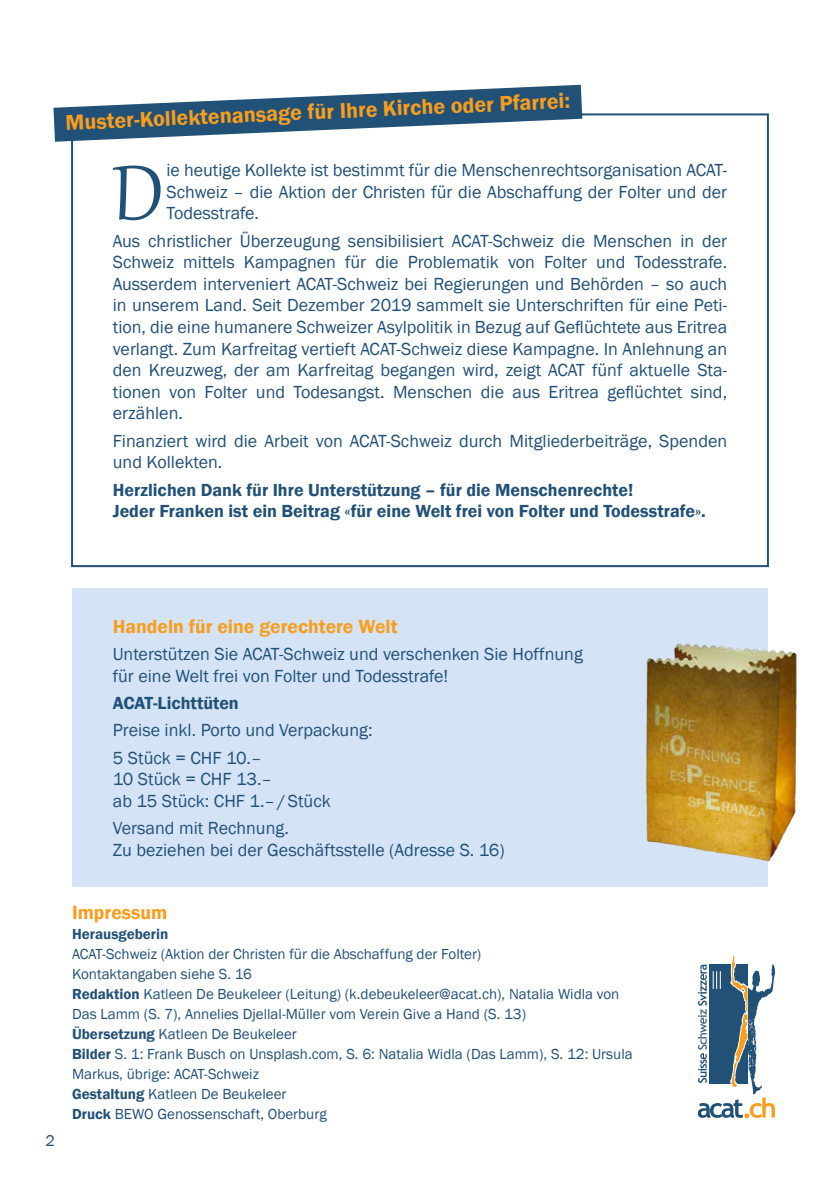
<style>
.page{position:relative;width:840px;height:1191px;background:#fff}
.page>*{position:absolute;margin:0;border:0;box-sizing:border-box;transform-origin:0 0}
.DE-Kollektenansage_m{font:94.8px "Gabriola";color:#225177}
.ALLG-BalkenBlauTextO{font:600 22px "Franklin Gothic";color:#f99d1c}
.DE-_1__Überschrift{font:600 19.6px "Franklin Gothic";color:#f99d1c}
.DE-Kollektenansage{font:18px/21.6px "Franklin Gothic";color:#225177;text-align:justify}
.ALLG-Seite2Lichttuet{font:18px/21.6px "Franklin Gothic";color:#225177}
.DE-Kollektenansage_m-2{font:18px/21.6px "Franklin Gothic";color:#225177;text-align:justify}
.DE-Kollektenansage-2{font:600 18px/21.6px "Franklin Gothic";color:#225177}
.ALLG-Seite2Lichttuet-2{font:600 18px "Franklin Gothic";color:#225177}
.t1{font:16px "Franklin Gothic";color:#225177}
.DE-_Impressum{font:15px/20px "Franklin Gothic";color:#225177}
.DE-_Impressum-2{font:600 15px "Franklin Gothic";color:#225177}
.s1{font-weight:600}
</style>
<div class="page">
<div style="left:72px;top:588px;width:695px;height:298px;background:#d4e3f5"></div>
<svg style="left:697px;top:956px;width:78px;height:162px"></svg>
<img style="left:645px;top:633px;width:152px;height:234px">
<svg style="left:53px;top:84px;width:563px;height:76px"></svg>
<p class="ALLG-BalkenBlauTextO" style="left:65px;top:107px;width:506px;rotate:-2deg">Muster-Kollektenansage für Ihre Kirche oder Pfarrei:</p>
<p class="DE-Kollektenansage_m" style="left:112px;top:131px;width:53px">D</p>
<p class="DE-Kollektenansage_m-2" style="left:166px;top:160px;width:562px">ie heutige Kollekte ist bestimmt für die Menschenrechtsorganisation ACAT-Schweiz – die Aktion der Christen für die Abschaffung der Folter und der Todesstrafe.</p>
<p class="DE-Kollektenansage" style="left:113px;top:230px;width:615px">Aus christlicher Überzeugung sensibilisiert ACAT-Schweiz die Menschen in der Schweiz mittels Kampagnen für die Problematik von Folter und Todesstrafe.<br>Ausserdem interveniert ACAT-Schweiz bei Regierungen und Behörden – so auch in unserem Land. Seit Dezember 2019 sammelt sie Unterschriften für eine Peti&shy;tion, die eine humanere Schweizer Asylpolitik in Bezug auf Geflüchtete aus Eritrea verlangt. Zum Karfreitag vertieft ACAT-Schweiz diese Kampagne. In Anlehnung an den Kreuzweg, der am Karfreitag begangen wird, zeigt ACAT fünf aktuelle Sta&shy;tionen von Folter und Todesangst. Menschen die aus Eritrea geflüchtet sind, erzählen.</p>
<p class="DE-Kollektenansage" style="left:113px;top:430px;width:615px">Finanziert wird die Arbeit von ACAT-Schweiz durch Mitgliederbeiträge, Spenden und Kollekten.</p>
<p class="DE-Kollektenansage-2" style="left:113px;top:479px;width:594px">Herzlichen Dank für Ihre Unterstützung – für die Menschenrechte!<br>Jeder Franken ist ein Beitrag «für eine Welt frei von Folter und Todesstrafe».</p>
<p class="DE-_1__Überschrift" style="left:113px;top:614px;width:286px">Handeln für eine gerechtere Welt</p>
<p class="ALLG-Seite2Lichttuet" style="left:113px;top:644px;width:471px">Unterstützen Sie ACAT-Schweiz und verschenken Sie Hoffnung für eine Welt frei von Folter und Todesstrafe!</p>
<p class="ALLG-Seite2Lichttuet-2" style="left:113px;top:692px;width:127px">ACAT-Lichttüten</p>
<p class="ALLG-Seite2Lichttuet" style="left:113px;top:720px;width:261px">Preise inkl. Porto und Verpackung:</p>
<p class="ALLG-Seite2Lichttuet" style="left:113px;top:747px;width:219px">5 Stück = CHF 10.–<br>10 Stück = CHF 13.–<br>ab 15 Stück: CHF 1.–/Stück</p>
<p class="ALLG-Seite2Lichttuet" style="left:113px;top:817px;width:393px">Versand mit Rechnung.<br>Zu beziehen bei der Geschäftsstelle (Adresse S. 16)</p>
<p class="t1" style="left:45px;top:1130px;width:11px">2</p>
<p class="DE-_1__Überschrift" style="left:72px;top:900px;width:97px">Impressum</p>
<p class="DE-_Impressum-2" style="left:72px;top:924px;width:98px">Herausgeberin</p>
<p class="DE-_Impressum" style="left:72px;top:944px;width:410px">ACAT-Schweiz (Aktion der Christen für die Abschaffung der Folter)</p>
<p class="DE-_Impressum" style="left:72px;top:964px;width:181px">Kontaktangaben siehe S. 16</p>
<p class="DE-_Impressum" style="left:72px;top:984px;width:548px"><span class="s1">Redaktion</span> Katleen De Beukeleer (Leitung) (k.debeukeleer@acat.ch), Natalia Widla von<br>Das Lamm (S. 7), Annelies Djellal-Müller vom Verein Give a Hand (S. 13)</p>
<p class="DE-_Impressum" style="left:72px;top:1024px;width:226px"><span class="s1">Übersetzung</span> Katleen De Beukeleer</p>
<p class="DE-_Impressum" style="left:72px;top:1044px;width:562px"><span class="s1">Bilder</span> S. 1: Frank Busch on Unsplash.com, S. 6: Natalia Widla (Das Lamm), S. 12: Ursula<br>Markus, übrige: ACAT-Schweiz</p>
<p class="DE-_Impressum" style="left:72px;top:1084px;width:216px"><span class="s1">Gestaltung</span> Katleen De Beukeleer</p>
<p class="DE-_Impressum" style="left:72px;top:1104px;width:256px"><span class="s1">Druck</span> BEWO Genossenschaft, Oberburg</p>
</div>
